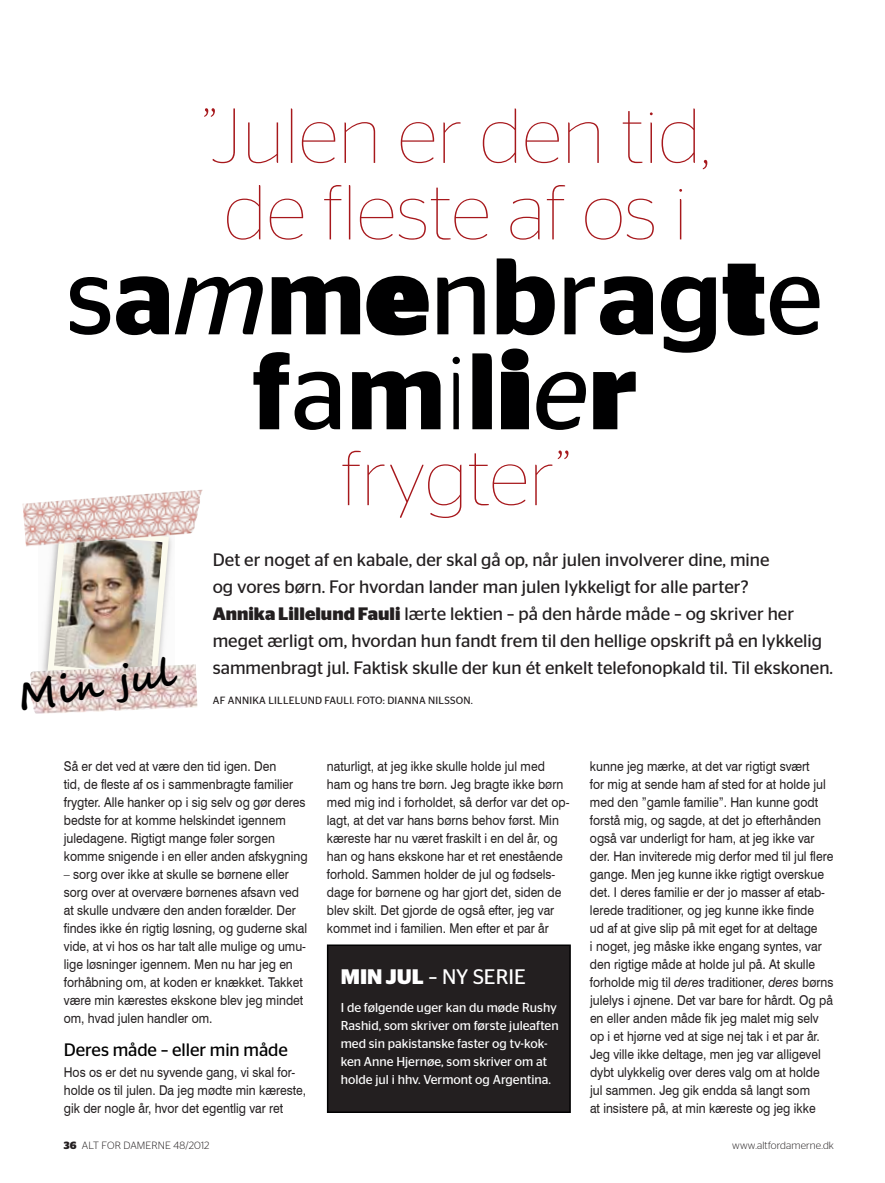
<style>
.page{position:relative;width:885px;height:1183px;background:#fff}
.page>*{position:absolute;margin:0;border:0;box-sizing:border-box;transform-origin:0 0}
.t1{font:600 108.3px/94.8px "Stag Sans";color:#000001;text-align:center}
.t2{font:100 77.7px/76.5px "Stag Sans";color:#a7181c}
.t3{font:21px "Stag Sans";color:#fff}
.t4{font:18px/27px "Stag Sans";color:#231f20}
.t5{font:18px "Stag Sans";letter-spacing:-.005em;color:#000001}
.t6{font:13.5px/18px "Swiss 721 BT";color:#231f20;scale:.9 1}
.t7{font:12.9px/18px "Stag Sans";color:#fff}
.t8{font:300 10.5px "Stag Sans";letter-spacing:.01em;color:#231f20}
.t9{font:10.5px "Stag Sans";letter-spacing:.02em;color:#231f20}
.s1{font-weight:400}
.s2{font-weight:400;font-style:italic}
.s3{font-weight:900}
.s4{font-weight:500}
.s5{font-weight:300}
.s6{font-weight:700}
.s7{font-style:italic}
</style>
<div class="page">
<div style="left:327px;top:944px;width:243px;height:167px;background:#231f20"></div>
<div style="left:327px;top:944px;width:243px;height:168px;border:2px solid #000001"></div>
<img style="left:23px;top:489px;width:180px;height:46px">
<img style="left:35px;top:664px;width:162px;height:49px">
<img style="left:23px;top:524px;width:156px;height:188px">
<h2 class="t2" style="left:202px;top:96px;width:509px">”Julen er den tid, de fleste af os i</h2>
<h1 class="t1" style="left:66px;top:249px;width:758px"><span class="s1">s</span>a<span class="s2">m</span>m<span class="s3">e</span><span class="s1">n</span>b<span class="s1">r</span>a<span class="s4">g</span><span class="s3">t</span><span class="s1">e </span>f<span class="s1">a</span>m<span class="s5">i</span>l<span class="s3">i</span><span class="s2">e</span><span class="s6">r</span></h1>
<h2 class="t2" style="left:341px;top:438px;width:231px">frygter”</h2>
<p class="t4" style="left:213px;top:546px;width:622px">Det er noget af en kabale, der skal gå op, når julen involverer dine, mine<br>og vores børn. For hvordan lander man julen lykkeligt for alle parter?<br><span class="s6">Annika Lillelund Fauli</span> lærte lektien – på den hårde måde – og skriver her meget ærligt om, hvordan hun fandt frem til den hellige opskrift på en lykkelig sammenbragt jul. Faktisk skulle der kun ét enkelt telefonopkald til. Til ekskonen.</p>
<p class="t9" style="left:213px;top:694px;width:261px">AF ANNIKA LILLELUND FAULI. FOTO: DIANNA NILSSON.</p>
<p class="t6" style="left:64px;top:756px;width:272px">Så er det ved at være den tid igen. Den<br>tid, de fleste af os i sammenbragte familier frygter. Alle hanker op i sig selv og gør deres bedste for at komme helskindet igennem juledagene. Rigtigt mange føler sorgen komme snigende i en eller anden afskygning</p>
<p class="t6" style="left:64px;top:864px;width:272px">– sorg over ikke at skulle se børnene eller sorg over at overvære børnenes afsavn ved at skulle undvære den anden forælder. Der findes ikke én rigtig løsning, og guderne skal vide, at vi hos os har talt alle mulige og umu&shy;lige løsninger igennem. Men nu har jeg en forhåbning om, at koden er knækket. Takket være min kærestes ekskone blev jeg mindet om, hvad julen handler om.</p>
<h3 class="t5" style="left:64px;top:1039px;width:225px">Deres måde – eller min måde</h3>
<p class="t6" style="left:64px;top:1062px;width:271px">Hos os er det nu syvende gang, vi skal for&shy;holde os til julen. Da jeg mødte min kæreste, gik der nogle år, hvor det egentlig var ret</p>
<p class="t6" style="left:327px;top:756px;width:271px">naturligt, at jeg ikke skulle holde jul med ham og hans tre børn. Jeg bragte ikke børn med mig ind i forholdet, så derfor var det op&shy;lagt, at det var hans børns behov først. Min kæreste har nu været fraskilt i en del år, og han og hans ekskone har et ret enestående forhold. Sammen holder de jul og fødsels&shy;dage for børnene og har gjort det, siden de blev skilt. Det gjorde de også efter, jeg var kommet ind i familien. Men efter et par år</p>
<p class="t6" style="left:590px;top:756px;width:272px">kunne jeg mærke, at det var rigtigt svært<br>for mig at sende ham af sted for at holde jul med den ”gamle familie”. Han kunne godt forstå mig, og sagde, at det jo efterhånden også var underligt for ham, at jeg ikke var der. Han inviterede mig derfor med til jul flere gange. Men jeg kunne ikke rigtigt overskue det. I deres familie er der jo masser af etab&shy;lerede traditioner, og jeg kunne ikke finde<br>ud af at give slip på mit eget for at deltage<br>i noget, jeg måske ikke engang syntes, var den rigtige måde at holde jul på. At skulle forholde mig til <span class="s7">deres</span> traditioner, <span class="s7">deres</span> børns julelys i øjnene. Det var bare for hårdt. Og på en eller anden måde fik jeg malet mig selv op i et hjørne ved at sige nej tak i et par år.<br>Jeg ville ikke deltage, men jeg var alligevel dybt ulykkelig over deres valg om at holde jul sammen. Jeg gik endda så langt som<br>at insistere på, at min kæreste og jeg ikke</p>
<h3 class="t3" style="left:341px;top:964px;width:186px"><span class="s6">MIN JUL</span> – NY SERIE</h3>
<p class="t7" style="left:341px;top:998px;width:219px">I de følgende uger kan du møde Rushy Rashid, som skriver om første juleaften med sin pakistanske faster og tv-kok&shy;ken Anne Hjernøe, som skriver om at holde jul i hhv. Vermont og Argentina.</p>
<p class="t8" style="left:64px;top:1138px;width:147px"><span class="s6">36</span> ALT FOR DAMERNE 48/2012</p>
<p class="t8" style="left:732px;top:1138px;width:103px">www.altfordamerne.dk</p>
</div>
